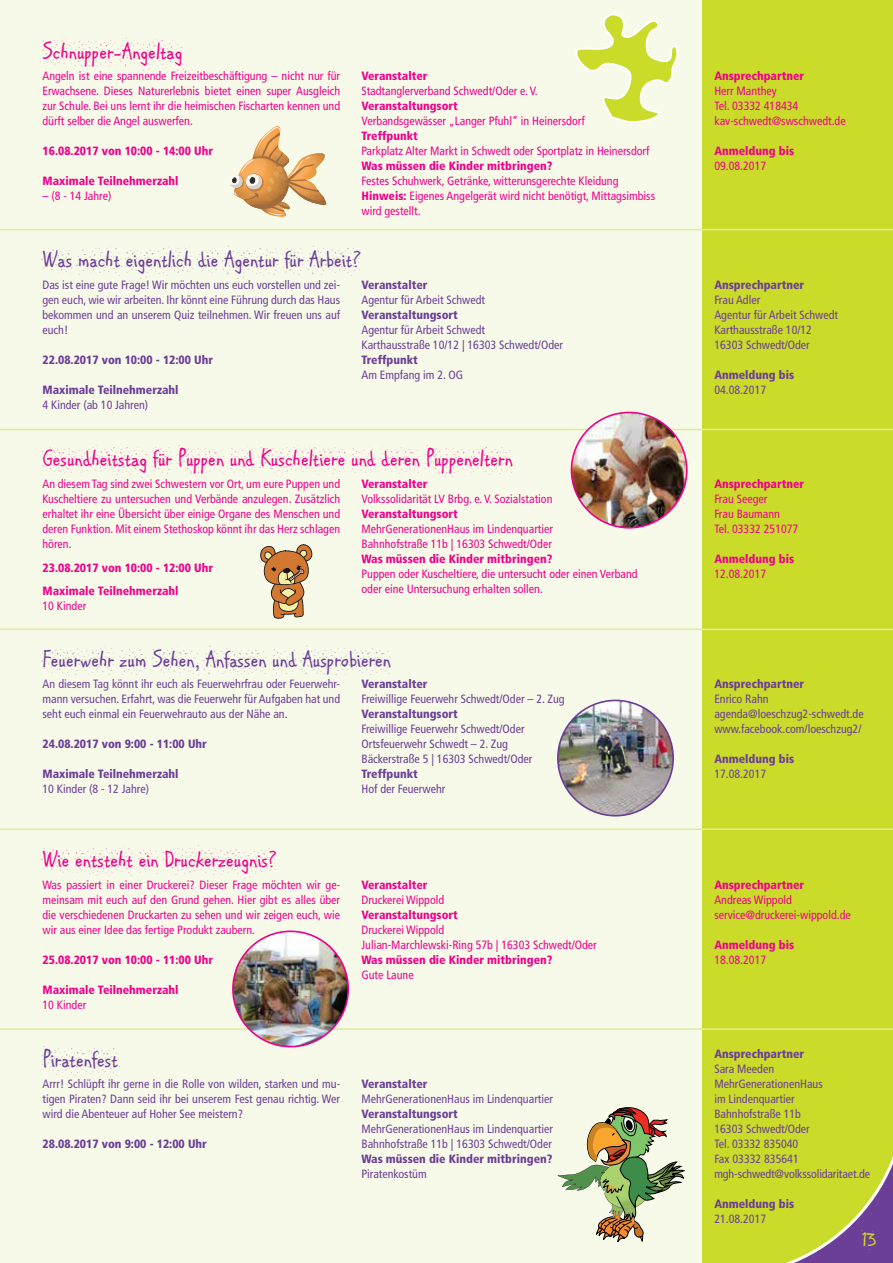
<style>
.page{position:relative;width:893px;height:1263px;background:#fff}
.page>*{position:absolute;margin:0;border:0;box-sizing:border-box;transform-origin:0 0}
.t1{font:24px "ARCARTER";color:#ed028c}
.t2{font:24px "ARCARTER";color:#6b3e98}
.t3{font:22.5px "ARCARTER";color:#cadb2a}
.t4{font:condensed 12px/15px "Frutiger LT Std";color:#ed028c}
.t5{font:condensed 12px/15px "Frutiger LT Std";color:#6b3e98}
.t6{font:900 condensed 12px/23.5px "Frutiger LT Std";color:#ed028c}
.t7{font:900 condensed 12px "Frutiger LT Std";color:#6b3e98}
.s1{font-weight:900}
</style>
<div class="page">
<div style="left:702px;top:0;width:191px;height:1263px;background:#cadb2a"></div>
<svg style="left:786px;top:1156px;width:107px;height:107px"></svg>
<div style="left:0;top:0;width:702px;height:1263px;background:#f8fae9"></div>
<hr style="left:0;top:229px;width:893px;height:1px;background:#e3ea99">
<hr style="left:0;top:429px;width:893px;height:1px;background:#e3ea99">
<hr style="left:0;top:629px;width:893px;height:1px;background:#e3ea99">
<hr style="left:0;top:828px;width:893px;height:2px;background:#e3ea99">
<hr style="left:0;top:1028px;width:893px;height:2px;background:#e3ea99">
<svg style="left:260px;top:544px;width:53px;height:75px"></svg>
<svg style="left:575px;top:13px;width:103px;height:110px"></svg>
<img style="left:571px;top:412px;width:116px;height:116px;border-radius:58px">
<div style="left:571px;top:412px;width:117px;height:117px;border:2px solid #ed028c;border-radius:50%"></div>
<img style="left:558px;top:700px;width:115px;height:116px;border-radius:58px">
<div style="left:557px;top:700px;width:117px;height:116px;border:2px solid #6b3e98;border-radius:50%"></div>
<svg style="left:230px;top:126px;width:97px;height:91px"></svg>
<img style="left:233px;top:931px;width:115px;height:116px;border-radius:58px">
<div style="left:232px;top:930px;width:117px;height:117px;border:2px solid #ed028c;border-radius:50%"></div>
<svg style="left:558px;top:1107px;width:127px;height:135px"></svg>
<h1 class="t1" style="left:43px;top:36px;width:142px">SCHNUPPER-ANGELTAG</h1>
<p class="t4" style="left:43px;top:69px;width:299px;text-align:justify">Angeln ist eine spannende Freizeitbeschäftigung – nicht nur für Erwachsene. Dieses Naturerlebnis bietet einen super Ausgleich zur Schule. Bei uns lernt ihr die heimischen Fischarten kennen und dürft selber die Angel auswerfen.</p>
<p class="t6" style="left:43px;top:139px;width:172px">16.08.2017 von 10:00 - 14:00 Uhr</p>
<p class="t6" style="left:43px;top:169px;width:138px">Maximale Teilnehmerzahl</p>
<p class="t4" style="left:43px;top:189px;width:70px">– (8 - 14 Jahre)</p>
<p class="t6" style="left:361px;top:64px;width:68px">Veranstalter</p>
<p class="t4" style="left:361px;top:84px;width:178px">Stadtanglerverband Schwedt/Oder e. V.</p>
<p class="t6" style="left:361px;top:94px;width:98px">Veranstaltungsort</p>
<p class="t4" style="left:361px;top:114px;width:225px">Verbandsgewässer „Langer Pfuhl“ in Heinersdorf</p>
<p class="t6" style="left:361px;top:124px;width:58px">Treffpunkt</p>
<p class="t4" style="left:361px;top:144px;width:290px">Parkplatz Alter Markt in Schwedt oder Sportplatz in Heinersdorf</p>
<p class="t6" style="left:361px;top:154px;width:192px">Was müssen die Kinder mitbringen?</p>
<p class="t4" style="left:361px;top:174px;width:295px">Festes Schuhwerk, Getränke, witterunsgerechte Kleidung<br><span class="s1">Hinweis:</span> Eigenes Angelgerät wird nicht benötigt, Mittagsimbiss wird gestellt.</p>
<h1 class="t2" style="left:43px;top:245px;width:320px">WAS MACHT EIGENTLICH DIE AGENTUR FÜR ARBEIT?</h1>
<p class="t5" style="left:43px;top:277px;width:299px;text-align:justify">Das ist eine gute Frage! Wir möchten uns euch vorstellen und zei&shy;gen euch, wie wir arbeiten. Ihr könnt eine Führung durch das Haus bekommen und an unserem Quiz teilnehmen. Wir freuen uns auf euch!</p>
<p class="t7" style="left:43px;top:352px;width:172px">22.08.2017 von 10:00 - 12:00 Uhr</p>
<p class="t7" style="left:43px;top:382px;width:138px">Maximale Teilnehmerzahl</p>
<p class="t5" style="left:43px;top:397px;width:107px">4 Kinder (ab 10 Jahren)</p>
<p class="t7" style="left:361px;top:277px;width:68px">Veranstalter</p>
<p class="t5" style="left:361px;top:292px;width:125px">Agentur für Arbeit Schwedt</p>
<p class="t7" style="left:361px;top:307px;width:98px">Veranstaltungsort</p>
<p class="t5" style="left:361px;top:322px;width:203px">Agentur für Arbeit Schwedt<br>Karthausstraße 10/12 | 16303 Schwedt/Oder</p>
<p class="t7" style="left:361px;top:352px;width:58px">Treffpunkt</p>
<p class="t5" style="left:361px;top:367px;width:103px">Am Empfang im 2. OG</p>
<h1 class="t1" style="left:43px;top:444px;width:472px">GESUNDHEITSTAG FÜR PUPPEN UND KUSCHELTIERE UND DEREN PUPPENELTERN</h1>
<p class="t6" style="left:361px;top:472px;width:68px">Veranstalter</p>
<p class="t4" style="left:361px;top:491px;width:193px">Volkssolidarität LV Brbg. e. V. Sozialstation</p>
<p class="t6" style="left:361px;top:502px;width:98px">Veranstaltungsort</p>
<p class="t4" style="left:361px;top:521px;width:193px">MehrGenerationenHaus im Lindenquartier<br>Bahnhofstraße 11b | 16303 Schwedt/Oder</p>
<p class="t6" style="left:361px;top:547px;width:192px">Was müssen die Kinder mitbringen?</p>
<p class="t4" style="left:361px;top:566px;width:278px">Puppen oder Kuscheltiere, die untersucht oder einen Verband oder eine Untersuchung erhalten sollen.</p>
<p class="t4" style="left:43px;top:476px;width:299px;text-align:justify">An diesem Tag sind zwei Schwestern vor Ort, um eure Puppen und Kuscheltiere zu untersuchen und Verbände anzulegen. Zusätzlich erhaltet ihr eine Übersicht über einige Organe des Menschen und deren Funktion. Mit einem Stethoskop könnt ihr das Herz schlagen hören.</p>
<p class="t6" style="left:43px;top:556px;width:172px">23.08.2017 von 10:00 - 12:00 Uhr<br>Maximale Teilnehmerzahl</p>
<p class="t4" style="left:43px;top:598px;width:45px">10 Kinder</p>
<h1 class="t2" style="left:43px;top:644px;width:350px">FEUERWEHR ZUM SEHEN, ANFASSEN UND AUSPROBIEREN</h1>
<p class="t7" style="left:361px;top:677px;width:68px">Veranstalter</p>
<p class="t5" style="left:361px;top:692px;width:205px">Freiwillige Feuerwehr Schwedt/Oder – 2. Zug</p>
<p class="t7" style="left:361px;top:707px;width:98px">Veranstaltungsort</p>
<p class="t5" style="left:361px;top:722px;width:172px">Freiwillige Feuerwehr Schwedt/Oder<br>Ortsfeuerwehr Schwedt – 2. Zug<br>Bäckerstraße 5 | 16303 Schwedt/Oder</p>
<p class="t7" style="left:361px;top:767px;width:58px">Treffpunkt</p>
<p class="t5" style="left:361px;top:782px;width:85px">Hof der Feuerwehr</p>
<p class="t5" style="left:43px;top:677px;width:299px;text-align:justify">An diesem Tag könnt ihr euch als Feuerwehrfrau oder Feuerwehr&shy;mann versuchen. Erfahrt, was die Feuerwehr für Aufgaben hat und seht euch einmal ein Feuerwehrauto aus der Nähe an.</p>
<p class="t7" style="left:43px;top:737px;width:166px">24.08.2017 von 9:00 - 11:00 Uhr</p>
<p class="t7" style="left:43px;top:767px;width:138px">Maximale Teilnehmerzahl</p>
<p class="t5" style="left:43px;top:782px;width:108px">10 Kinder (8 - 12 Jahre)</p>
<h1 class="t1" style="left:43px;top:844px;width:236px">WIE ENTSTEHT EIN DRUCKERZEUGNIS?</h1>
<p class="t4" style="left:43px;top:877px;width:299px;text-align:justify">Was passiert in einer Druckerei? Dieser Frage möchten wir ge&shy;meinsam mit euch auf den Grund gehen. Hier gibt es alles über die verschiedenen Druckarten zu sehen und wir zeigen euch, wie wir aus einer Idee das fertige Produkt zaubern.</p>
<p class="t6" style="left:43px;top:947px;width:172px">25.08.2017 von 10:00 - 11:00 Uhr</p>
<p class="t6" style="left:43px;top:977px;width:138px">Maximale Teilnehmerzahl</p>
<p class="t4" style="left:43px;top:997px;width:45px">10 Kinder</p>
<h1 class="t2" style="left:43px;top:1044px;width:77px">PIRATENFEST</h1>
<p class="t5" style="left:43px;top:1077px;width:299px;text-align:justify">Arrr! Schlüpft ihr gerne in die Rolle von wilden, starken und mu&shy;tigen Piraten? Dann seid ihr bei unserem Fest genau richtig. Wer wird die Abenteuer auf Hoher See meistern?</p>
<p class="t7" style="left:43px;top:1137px;width:166px">28.08.2017 von 9:00 - 12:00 Uhr</p>
<p class="t6" style="left:361px;top:872px;width:68px">Veranstalter</p>
<p class="t4" style="left:361px;top:892px;width:84px">Druckerei Wippold</p>
<p class="t6" style="left:361px;top:902px;width:98px">Veranstaltungsort</p>
<p class="t4" style="left:361px;top:922px;width:237px">Druckerei Wippold<br>Julian-Marchlewski-Ring 57b | 16303 Schwedt/Oder</p>
<p class="t6" style="left:361px;top:947px;width:192px">Was müssen die Kinder mitbringen?</p>
<p class="t4" style="left:361px;top:967px;width:54px">Gute Laune</p>
<p class="t7" style="left:361px;top:1077px;width:68px">Veranstalter</p>
<p class="t5" style="left:361px;top:1092px;width:193px">MehrGenerationenHaus im Lindenquartier</p>
<p class="t7" style="left:361px;top:1107px;width:98px">Veranstaltungsort</p>
<p class="t5" style="left:361px;top:1122px;width:193px">MehrGenerationenHaus im Lindenquartier<br>Bahnhofstraße 11b | 16303 Schwedt/Oder</p>
<p class="t7" style="left:361px;top:1152px;width:192px">Was müssen die Kinder mitbringen?</p>
<p class="t5" style="left:361px;top:1167px;width:67px">Piratenkostüm</p>
<p class="t6" style="left:714px;top:64px;width:91px">Ansprechpartner</p>
<p class="t4" style="left:714px;top:84px;width:133px">Herr Manthey<br>Tel. 03332 418434 kav-schwedt@swschwedt.de</p>
<p class="t6" style="left:714px;top:139px;width:81px">Anmeldung bis</p>
<p class="t4" style="left:714px;top:159px;width:53px">09.08.2017</p>
<p class="t7" style="left:714px;top:277px;width:91px">Ansprechpartner</p>
<p class="t5" style="left:714px;top:292px;width:125px">Frau Adler<br>Agentur für Arbeit Schwedt<br>Karthausstraße 10/12<br>16303 Schwedt/Oder</p>
<p class="t7" style="left:714px;top:367px;width:81px">Anmeldung bis</p>
<p class="t5" style="left:714px;top:382px;width:53px">04.08.2017</p>
<p class="t6" style="left:714px;top:472px;width:91px">Ansprechpartner</p>
<p class="t4" style="left:714px;top:491px;width:85px">Frau Seeger<br>Frau Baumann<br>Tel. 03332 251077</p>
<p class="t6" style="left:714px;top:547px;width:81px">Anmeldung bis</p>
<p class="t4" style="left:714px;top:566px;width:53px">12.08.2017</p>
<p class="t7" style="left:714px;top:677px;width:91px">Ansprechpartner</p>
<p class="t5" style="left:714px;top:692px;width:151px">Enrico Rahn agenda@loeschzug2-schwedt.de www.facebook.com/loeschzug2/</p>
<p class="t7" style="left:714px;top:752px;width:81px">Anmeldung bis</p>
<p class="t5" style="left:714px;top:767px;width:53px">17.08.2017</p>
<p class="t6" style="left:714px;top:872px;width:91px">Ansprechpartner</p>
<p class="t4" style="left:714px;top:892px;width:138px">Andreas Wippold service@druckerei-wippold.de</p>
<p class="t6" style="left:714px;top:932px;width:81px">Anmeldung bis</p>
<p class="t4" style="left:714px;top:952px;width:53px">18.08.2017</p>
<p class="t7" style="left:714px;top:1047px;width:91px">Ansprechpartner</p>
<p class="t5" style="left:714px;top:1062px;width:157px">Sara Meeden<br>MehrGenerationenHaus<br>im Lindenquartier<br>Bahnhofstraße 11b<br>16303 Schwedt/Oder<br>Tel. 03332 835040<br>Fax 03332 835641 mgh-schwedt@volkssolidaritaet.de</p>
<p class="t7" style="left:714px;top:1197px;width:81px">Anmeldung bis</p>
<p class="t5" style="left:714px;top:1212px;width:53px">21.08.2017</p>
<h2 class="t3" style="left:862px;top:1225px;width:16px">13</h2>
</div>
